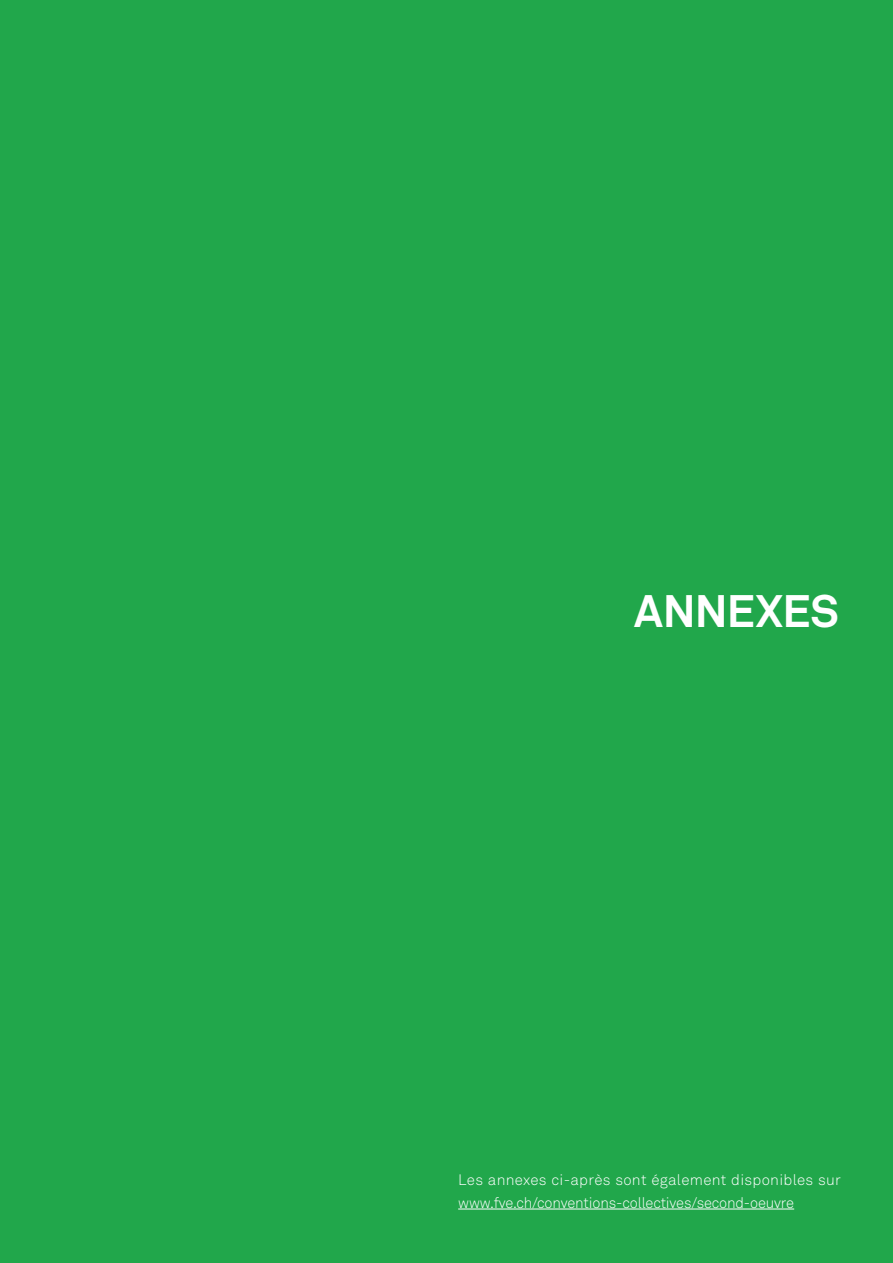
<style>
.page{position:relative;width:893px;height:1263px;background:#21a74b}
.page>*{position:absolute;margin:0;border:0;box-sizing:border-box;transform-origin:0 0}
.t1{font:700 45px "Akkurat";letter-spacing:-.01em;color:#fff}
.texte{font:300 15px "Akkurat";letter-spacing:-.01em;color:#fff}
.texte-2{font:300 15px "Akkurat";letter-spacing:.01em;color:#fff}
</style>
<div class="page">
<hr style="left:458px;top:1208px;width:336px;height:1px;background:#fff">
<p class="t1" style="left:634px;top:583px;width:206px">ANNEXES</p>
<p class="texte-2" style="left:458px;top:1171px;width:384px">Les annexes ci-après sont également disponibles sur</p>
<p class="texte" style="left:458px;top:1193px;width:337px">www.fve.ch/conventions-collectives/second-oeuvre</p>
</div>
